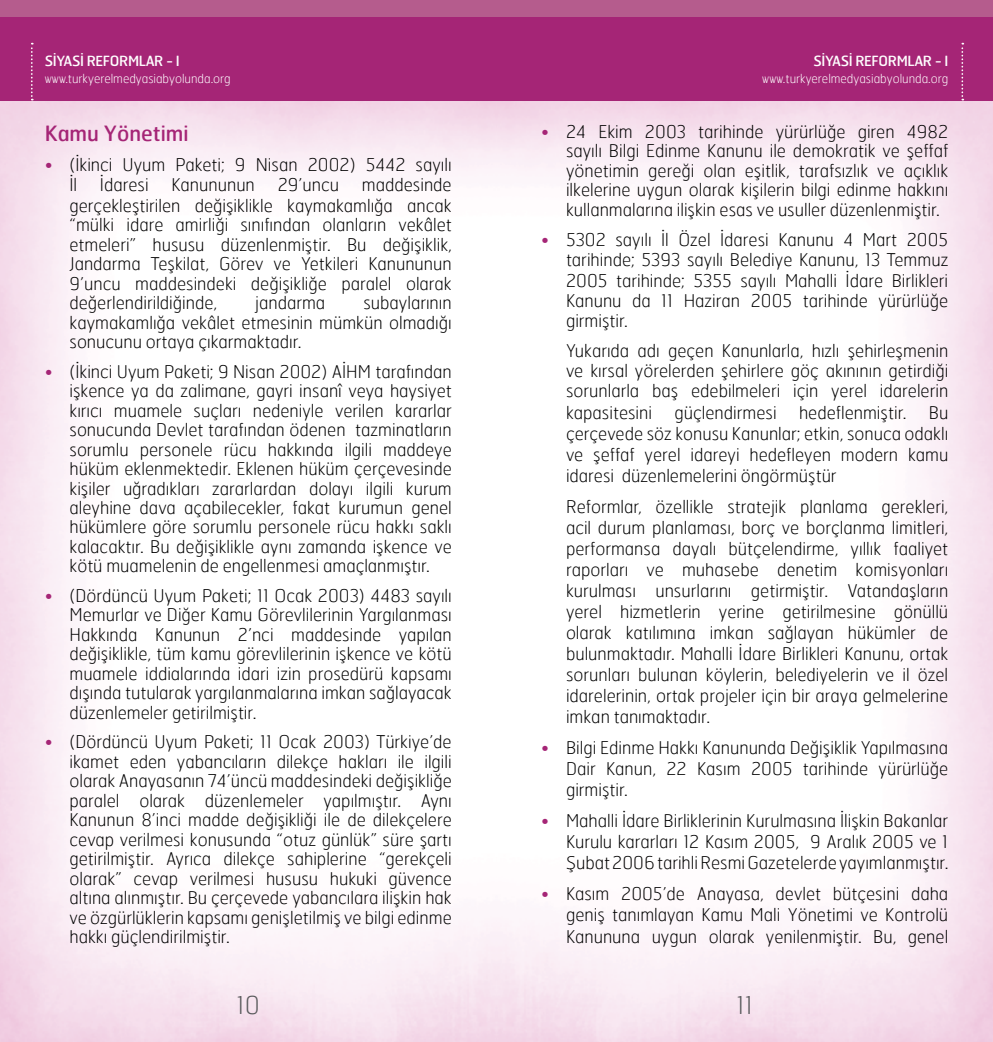
<style>
.page{position:relative;width:993px;height:1042px;background:#fff}
.page>*{position:absolute;margin:0;border:0;box-sizing:border-box;transform-origin:0 0}
.t1{font:100 24.5px "Hermes";color:#58595b}
.t2{font:21px "Hermes";color:#a52576}
.t3{font:100 17.5px/19.4px "Hermes";color:#000;text-align:justify}
.t4{font:14px "Hermes";letter-spacing:-.025em;color:#fff}
.t5{font:100 12.25px "Hermes";color:#fff}
.s1{color:#a52576}
</style>
<div class="page">
<img style="left:0;top:100px;width:992px;height:942px">
<div style="left:0;top:0;width:496px;height:100px;background:#a52576"></div>
<div style="left:496px;top:0;width:496px;height:100px;background:#a52576"></div>
<svg style="left:31px;top:43px;width:2px;height:57px"></svg>
<svg style="left:961px;top:43px;width:1px;height:57px"></svg>
<div style="left:0;top:0;width:496px;height:16px;background:#b55c8d"></div>
<div style="left:496px;top:0;width:496px;height:16px;background:#b55c8d"></div>
<p class="t4" style="left:45px;top:52px;width:136px">SİYASİ REFORMLAR - I</p>
<p class="t5" style="left:45px;top:71px;width:187px">www.turkyerelmedyasiabyolunda.org</p>
<p class="t2" style="left:45px;top:120px;width:145px">Kamu Yönetimi</p>
<p class="t3" style="left:69px;top:154px;width:383px;line-height:20.3px;text-indent:-25px"><span class="s1">•</span> (İkinci Uyum Paketi; 9 Nisan 2002) 5442 sayılı<br>İl</p>
<p class="t3" style="left:100px;top:175px;width:50px">İdaresi</p>
<p class="t3" style="left:171px;top:175px;width:85px">Kanununun</p>
<p class="t3" style="left:277px;top:175px;width:63px">29’uncu</p>
<p class="t3" style="left:69px;top:175px;width:383px;text-indent:292px">maddesinde gerçekleştirilen değişiklikle kaymakamlığa ancak “mülki idare amirliği sınıfından olanların vekâlet etmeleri” hususu düzenlenmiştir. Bu değişiklik, Jandarma Teşkilat, Görev ve Yetkileri Kanununun 9’uncu maddesindeki değişikliğe paralel olarak değerlendirildiğinde,</p>
<p class="t3" style="left:69px;top:293px;width:383px;text-indent:294px">subaylarının kaymakamlığa vekâlet etmesinin mümkün olmadığı sonucunu ortaya çıkarmaktadır.</p>
<p class="t3" style="left:69px;top:361px;width:383px;text-indent:-25px"><span class="s1">•</span> (İkinci Uyum Paketi; 9 Nisan 2002) AİHM tarafından işkence ya da zalimane, gayri insanî veya haysiyet kırıcı muamele suçları nedeniyle verilen kararlar sonucunda Devlet tarafından ödenen tazminatların sorumlu personele rücu hakkında ilgili maddeye hüküm eklenmektedir. Eklenen hüküm çerçevesinde kişiler uğradıkları zararlardan dolayı ilgili kurum aleyhine dava açabilecekler, fakat kurumun genel hükümlere göre sorumlu personele rücu hakkı saklı kalacaktır. Bu değişiklikle aynı zamanda işkence ve kötü muamelenin de engellenmesi amaçlanmıştır.</p>
<p class="t3" style="left:69px;top:585px;width:383px;text-indent:-25px"><span class="s1">•</span> (Dördüncü Uyum Paketi; 11 Ocak 2003) 4483 sayılı Memurlar ve Diğer Kamu Görevlilerinin Yargılanması Hakkında Kanunun 2’nci maddesinde yapılan değişiklikle, tüm kamu görevlilerinin işkence ve kötü muamele iddialarında idari izin prosedürü kapsamı dışında tutularak yargılanmalarına imkan sağlayacak düzenlemeler getirilmiştir.</p>
<p class="t3" style="left:69px;top:731px;width:383px;text-indent:-25px"><span class="s1">•</span> (Dördüncü Uyum Paketi; 11 Ocak 2003) Türkiye’de ikamet eden yabancıların dilekçe hakları ile ilgili olarak Anayasanın 74’üncü maddesindeki değişikliğe paralel olarak düzenlemeler yapılmıştır. Aynı Kanunun 8’inci madde değişikliği ile de dilekçelere cevap verilmesi konusunda “otuz günlük” süre şartı getirilmiştir. Ayrıca dilekçe sahiplerine “gerekçeli olarak” cevap verilmesi hususu hukuki güvence altına alınmıştır. Bu çerçevede yabancılara ilişkin hak ve özgürlüklerin kapsamı genişletilmiş ve bilgi edinme hakkı güçlendirilmiştir.</p>
<p class="t3" style="left:255px;top:293px;width:71px">jandarma</p>
<p class="t4" style="left:813px;top:52px;width:136px">SİYASİ REFORMLAR - I</p>
<p class="t5" style="left:762px;top:71px;width:187px">www.turkyerelmedyasiabyolunda.org</p>
<p class="t3" style="left:566px;top:121px;width:384px;text-indent:-25px"><span class="s1">•</span> 24 Ekim 2003 tarihinde yürürlüğe giren 4982 sayılı Bilgi Edinme Kanunu ile demokratik ve şeffaf yönetimin gereği olan eşitlik, tarafsızlık ve açıklık ilkelerine uygun olarak kişilerin bilgi edinme hakkını kullanmalarına ilişkin esas ve usuller düzenlenmiştir.</p>
<p class="t3" style="left:566px;top:229px;width:383px;line-height:20.1px;text-indent:-25px"><span class="s1">•</span> 5302 sayılı İl Özel İdaresi Kanunu 4 Mart 2005 tarihinde; 5393 sayılı Belediye Kanunu, 13 Temmuz 2005 tarihinde; 5355 sayılı Mahalli İdare Birlikleri Kanunu da 11 Haziran 2005 tarihinde yürürlüğe girmiştir.</p>
<p class="t3" style="left:566px;top:340px;width:383px;line-height:20.5px">Yukarıda adı geçen Kanunlarla, hızlı şehirleşmenin ve kırsal yörelerden şehirlere göç akınının getirdiği sorunlarla baş edebilmeleri için yerel idarelerin kapasitesini</p>
<p class="t3" style="left:674px;top:402px;width:103px">güçlendirmesi</p>
<p class="t3" style="left:798px;top:402px;width:109px">hedeflenmiştir.</p>
<p class="t3" style="left:566px;top:401px;width:384px;line-height:21px;text-indent:363px">Bu çerçevede söz konusu Kanunlar; etkin, sonuca odaklı ve şeffaf yerel idareyi hedefleyen modern kamu idaresi düzenlemelerini öngörmüştür</p>
<p class="t3" style="left:566px;top:495px;width:383px;line-height:21px">Reformlar, özellikle stratejik planlama gerekleri, acil durum planlaması, borç ve borçlanma limitleri, performansa dayalı bütçelendirme, yıllık faaliyet raporları ve muhasebe denetim komisyonları kurulması unsurlarını getirmiştir. Vatandaşların yerel hizmetlerin yerine getirilmesine gönüllü olarak katılımına imkan sağlayan hükümler de bulunmaktadır. Mahalli İdare Birlikleri Kanunu, ortak sorunları bulunan köylerin, belediyelerin ve il özel idarelerinin, ortak projeler için bir araya gelmelerine imkan tanımaktadır.</p>
<p class="t3" style="left:566px;top:737px;width:383px;line-height:21px;text-indent:-25px"><span class="s1">•</span> Bilgi Edinme Hakkı Kanununda Değişiklik Yapılmasına Dair Kanun, 22 Kasım 2005 tarihinde yürürlüğe girmiştir.</p>
<p class="t3" style="left:566px;top:810px;width:384px;line-height:21px;text-indent:-25px"><span class="s1">•</span> Mahalli İdare Birliklerinin Kurulmasına İlişkin Bakanlar Kurulu kararları 12 Kasım 2005, 9 Aralık 2005 ve 1<br>Şubat 2006 tarihli Resmi Gazetelerde yayımlanmıştır.</p>
<p class="t3" style="left:566px;top:883px;width:383px;line-height:21px;text-indent:-25px"><span class="s1">•</span> Kasım 2005’de Anayasa, devlet bütçesini daha geniş tanımlayan Kamu Mali Yönetimi ve Kontrolü Kanununa uygun olarak yenilenmiştir. Bu, genel</p>
<h1 class="t1" style="left:236px;top:990px;width:25px">10</h1>
<h1 class="t1" style="left:736px;top:990px;width:18px">11</h1>
</div>
